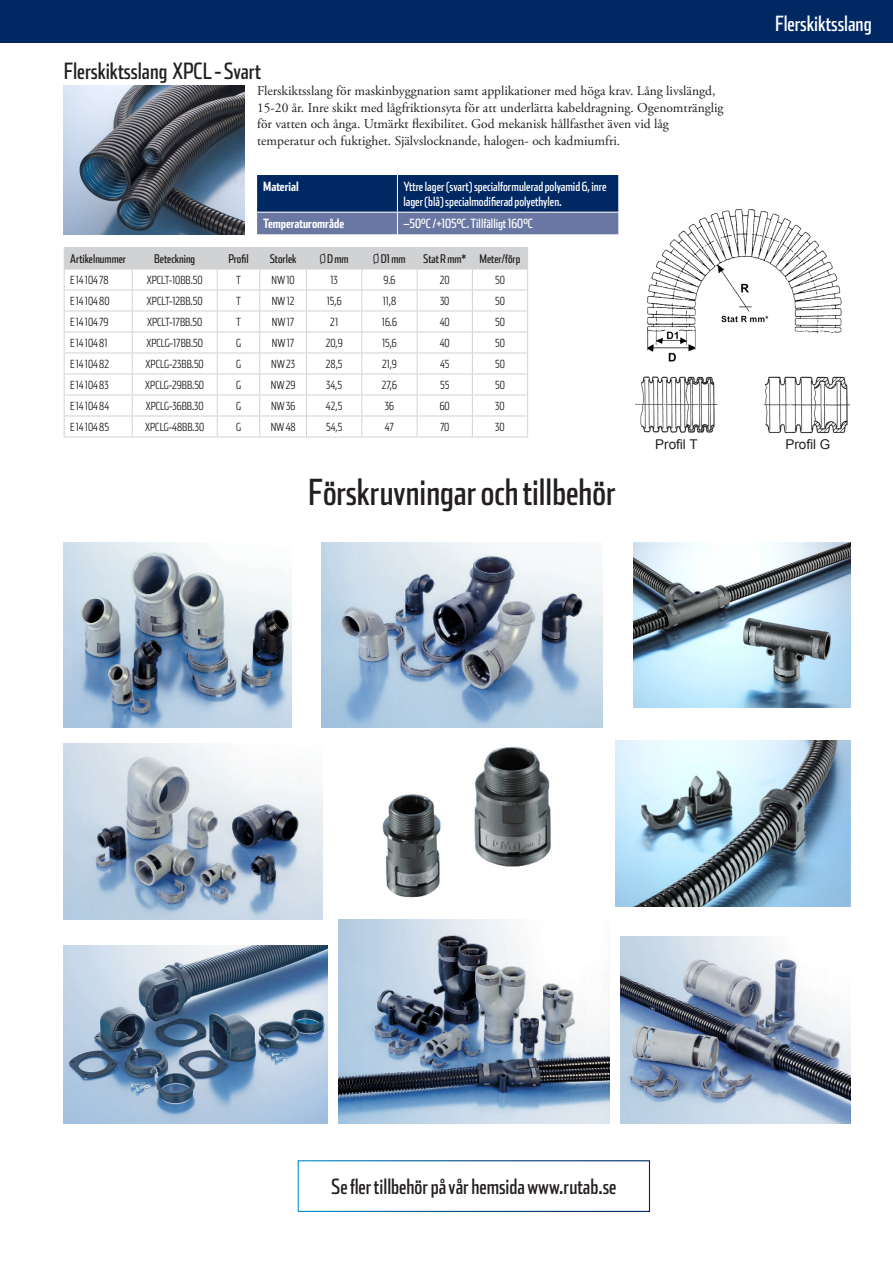
<style>
.page{position:relative;width:893px;height:1263px;background:#fff}
.page>*{position:absolute;margin:0;border:0;box-sizing:border-box;transform-origin:0 0}
.mellis{font:36px "Stainless Comp";color:#231f20}
.t1{font:22.5px "Stainless Comp";color:#231f20}
.ingress{font:21px "Stainless Comp";color:#231f20}
.t2{font:21px "Stainless Comp";color:#fff}
.t3{font:13.5px/16.5px "Adobe Garamond Pro";color:#231f20}
.mellis-2{font:13.5px "Arial";color:#231f20}
.Tekniska_data{font:12.75px/15px "Stainless Comp";color:#fff}
.Teknisk_Data_Fet{font:700 12.75px "Stainless Comp";color:#fff}
.t4{font:12px "Stainless Comp";color:#231f20}
.Tabell_text{font:300 11.25px "Stainless Comp";color:#231f20}
.Tabell_text_fet{font:300 11.25px "Stainless Comp";color:#231f20}
.s1{font-weight:300}
</style>
<div class="page">
<div style="left:0;top:0;width:893px;height:43px;background:#002964"></div>
<hr style="left:64px;top:437px;width:68px;height:1px;background:#d1d2d4">
<hr style="left:132px;top:437px;width:85px;height:1px;background:#d1d2d4">
<hr style="left:217px;top:437px;width:43px;height:1px;background:#d1d2d4">
<hr style="left:260px;top:437px;width:47px;height:1px;background:#d1d2d4">
<hr style="left:307px;top:437px;width:55px;height:1px;background:#d1d2d4">
<hr style="left:362px;top:437px;width:55px;height:1px;background:#d1d2d4">
<hr style="left:417px;top:437px;width:55px;height:1px;background:#d1d2d4">
<hr style="left:472px;top:437px;width:56px;height:1px;background:#d1d2d4">
<svg style="left:64px;top:247px;width:464px;height:190px"></svg>
<hr style="left:64px;top:269px;width:68px;height:1px;background:#d1d2d4">
<hr style="left:132px;top:269px;width:85px;height:1px;background:#d1d2d4">
<hr style="left:217px;top:269px;width:43px;height:1px;background:#d1d2d4">
<hr style="left:260px;top:269px;width:47px;height:1px;background:#d1d2d4">
<hr style="left:307px;top:269px;width:55px;height:1px;background:#d1d2d4">
<hr style="left:362px;top:269px;width:55px;height:1px;background:#d1d2d4">
<hr style="left:417px;top:269px;width:55px;height:1px;background:#d1d2d4">
<hr style="left:472px;top:269px;width:56px;height:1px;background:#d1d2d4">
<svg style="left:257px;top:175px;width:361px;height:59px;background:#2b497d"></svg>
<img style="left:64px;top:85px;width:180px;height:149px">
<img style="left:647px;top:209px;width:195px;height:153px">
<img style="left:635px;top:376px;width:83px;height:57px">
<img style="left:763px;top:376px;width:88px;height:61px">
<div style="left:298px;top:1160px;width:352px;height:52px;border:1px solid #fff"></div>
<img style="left:64px;top:945px;width:264px;height:178px">
<img style="left:64px;top:542px;width:227px;height:185px">
<img style="left:321px;top:542px;width:282px;height:185px">
<img style="left:634px;top:542px;width:216px;height:166px">
<img style="left:64px;top:743px;width:259px;height:176px">
<img style="left:382px;top:746px;width:169px;height:152px">
<img style="left:620px;top:936px;width:230px;height:187px">
<img style="left:615px;top:741px;width:235px;height:165px">
<img style="left:339px;top:919px;width:270px;height:204px">
<p class="t1" style="left:64px;top:57px;width:199px">Flerskiktsslang XPCL - Svart</p>
<p class="t3" style="left:257px;top:83px;width:468px">Flerskiktsslang för maskinbyggnation samt applikationer med höga krav. Lång livslängd,<br>15-20 år. Inre skikt med lågfriktionsyta för att underlätta kabeldragning. Ogenomtränglig för vatten och ånga. Utmärkt flexibilitet. God mekanisk hållfasthet även vid låg</p>
<p class="t3" style="left:257px;top:132px;width:365px">temperatur och fuktighet. Självslocknande, halogen- och kadmiumfri.</p>
<p class="Teknisk_Data_Fet" style="left:263px;top:179px;width:37px">Material</p>
<p class="Tekniska_data" style="left:403px;top:179px;width:204px">Yttre lager (svart) specialformulerad polyamid 6, inre lager (blå) specialmodifierad polyethylen.</p>
<p class="Teknisk_Data_Fet" style="left:263px;top:216px;width:82px">Temperaturområde</p>
<p class="Tekniska_data" style="left:403px;top:216px;width:131px">–50°C /+105°C. Tillfälligt 160°C</p>
<p class="t4" style="left:70px;top:252px;width:58px">Artikelnummer</p>
<p class="t4" style="left:154px;top:252px;width:42px">Beteckning</p>
<p class="t4" style="left:228px;top:252px;width:22px">Profil</p>
<p class="t4" style="left:270px;top:252px;width:28px">Storlek</p>
<p class="t4" style="left:320px;top:252px;width:30px"><span class="s1">Ø</span> D mm</p>
<p class="t4" style="left:373px;top:252px;width:34px"><span class="s1">Ø</span> D1 mm</p>
<p class="t4" style="left:423px;top:252px;width:45px">Stat R mm*</p>
<p class="t4" style="left:480px;top:252px;width:42px">Meter/förp</p>
<p class="Tabell_text_fet" style="left:70px;top:273px;width:40px">E 14 104 78</p>
<p class="Tabell_text" style="left:147px;top:273px;width:58px">XPCLT-10BB.50</p>
<p class="Tabell_text" style="left:236px;top:273px;width:6px">T</p>
<p class="Tabell_text" style="left:271px;top:273px;width:25px">NW 10</p>
<p class="Tabell_text" style="left:330px;top:273px;width:9px">13</p>
<p class="Tabell_text" style="left:383px;top:273px;width:14px">9.6</p>
<p class="Tabell_text" style="left:440px;top:273px;width:11px">20</p>
<p class="Tabell_text" style="left:495px;top:273px;width:11px">50</p>
<p class="Tabell_text_fet" style="left:70px;top:294px;width:41px">E 14 104 80</p>
<p class="Tabell_text" style="left:147px;top:294px;width:57px">XPCLT-12BB.50</p>
<p class="Tabell_text" style="left:236px;top:294px;width:6px">T</p>
<p class="Tabell_text" style="left:272px;top:294px;width:24px">NW 12</p>
<p class="Tabell_text" style="left:327px;top:294px;width:16px">15,6</p>
<p class="Tabell_text" style="left:383px;top:294px;width:15px">11,8</p>
<p class="Tabell_text" style="left:440px;top:294px;width:11px">30</p>
<p class="Tabell_text" style="left:495px;top:294px;width:11px">50</p>
<p class="Tabell_text_fet" style="left:70px;top:315px;width:40px">E 14 104 79</p>
<p class="Tabell_text" style="left:147px;top:315px;width:57px">XPCLT-17BB.50</p>
<p class="Tabell_text" style="left:236px;top:315px;width:6px">T</p>
<p class="Tabell_text" style="left:272px;top:315px;width:24px">NW 17</p>
<p class="Tabell_text" style="left:330px;top:315px;width:9px">21</p>
<p class="Tabell_text" style="left:382px;top:315px;width:17px">16.6</p>
<p class="Tabell_text" style="left:440px;top:315px;width:12px">40</p>
<p class="Tabell_text" style="left:495px;top:315px;width:11px">50</p>
<p class="Tabell_text_fet" style="left:70px;top:336px;width:39px">E 14 104 81</p>
<p class="Tabell_text" style="left:146px;top:336px;width:58px">XPCLG-17BB.50</p>
<p class="Tabell_text" style="left:236px;top:336px;width:6px">G</p>
<p class="Tabell_text" style="left:272px;top:336px;width:24px">NW 17</p>
<p class="Tabell_text" style="left:326px;top:336px;width:18px">20,9</p>
<p class="Tabell_text" style="left:382px;top:336px;width:16px">15,6</p>
<p class="Tabell_text" style="left:440px;top:336px;width:12px">40</p>
<p class="Tabell_text" style="left:495px;top:336px;width:11px">50</p>
<p class="Tabell_text_fet" style="left:70px;top:357px;width:40px">E 14 104 82</p>
<p class="Tabell_text" style="left:146px;top:357px;width:60px">XPCLG-23BB.50</p>
<p class="Tabell_text" style="left:236px;top:357px;width:6px">G</p>
<p class="Tabell_text" style="left:271px;top:357px;width:26px">NW 23</p>
<p class="Tabell_text" style="left:326px;top:357px;width:18px">28,5</p>
<p class="Tabell_text" style="left:382px;top:357px;width:16px">21,9</p>
<p class="Tabell_text" style="left:440px;top:357px;width:11px">45</p>
<p class="Tabell_text" style="left:495px;top:357px;width:11px">50</p>
<p class="Tabell_text_fet" style="left:70px;top:378px;width:40px">E 14 104 83</p>
<p class="Tabell_text" style="left:145px;top:378px;width:60px">XPCLG-29BB.50</p>
<p class="Tabell_text" style="left:236px;top:378px;width:6px">G</p>
<p class="Tabell_text" style="left:271px;top:378px;width:26px">NW 29</p>
<p class="Tabell_text" style="left:326px;top:378px;width:17px">34,5</p>
<p class="Tabell_text" style="left:382px;top:378px;width:17px">27,6</p>
<p class="Tabell_text" style="left:440px;top:378px;width:11px">55</p>
<p class="Tabell_text" style="left:495px;top:378px;width:11px">50</p>
<p class="Tabell_text_fet" style="left:70px;top:399px;width:41px">E 14 104 84</p>
<p class="Tabell_text" style="left:146px;top:399px;width:60px">XPCLG-36BB.30</p>
<p class="Tabell_text" style="left:236px;top:399px;width:6px">G</p>
<p class="Tabell_text" style="left:271px;top:399px;width:26px">NW 36</p>
<p class="Tabell_text" style="left:326px;top:399px;width:18px">42,5</p>
<p class="Tabell_text" style="left:385px;top:399px;width:11px">36</p>
<p class="Tabell_text" style="left:440px;top:399px;width:12px">60</p>
<p class="Tabell_text" style="left:495px;top:399px;width:11px">30</p>
<p class="Tabell_text_fet" style="left:70px;top:420px;width:40px">E 14 104 85</p>
<p class="Tabell_text" style="left:145px;top:420px;width:61px">XPCLG-48BB.30</p>
<p class="Tabell_text" style="left:236px;top:420px;width:6px">G</p>
<p class="Tabell_text" style="left:271px;top:420px;width:26px">NW 48</p>
<p class="Tabell_text" style="left:326px;top:420px;width:18px">54,5</p>
<p class="Tabell_text" style="left:385px;top:420px;width:10px">47</p>
<p class="Tabell_text" style="left:440px;top:420px;width:11px">70</p>
<p class="Tabell_text" style="left:495px;top:420px;width:11px">30</p>
<p class="t2" style="left:775px;top:11px;width:98px">Flerskiktsslang</p>
<p class="mellis" style="left:308px;top:471px;width:309px">Förskruvningar och tillbehör</p>
<p class="mellis-2" style="left:655px;top:436px;width:44px">Profil T</p>
<p class="mellis-2" style="left:785px;top:436px;width:47px">Profil G</p>
<p class="ingress" style="left:331px;top:1174px;width:287px">Se fler tillbehör på vår hemsida www.rutab.se</p>
</div>
